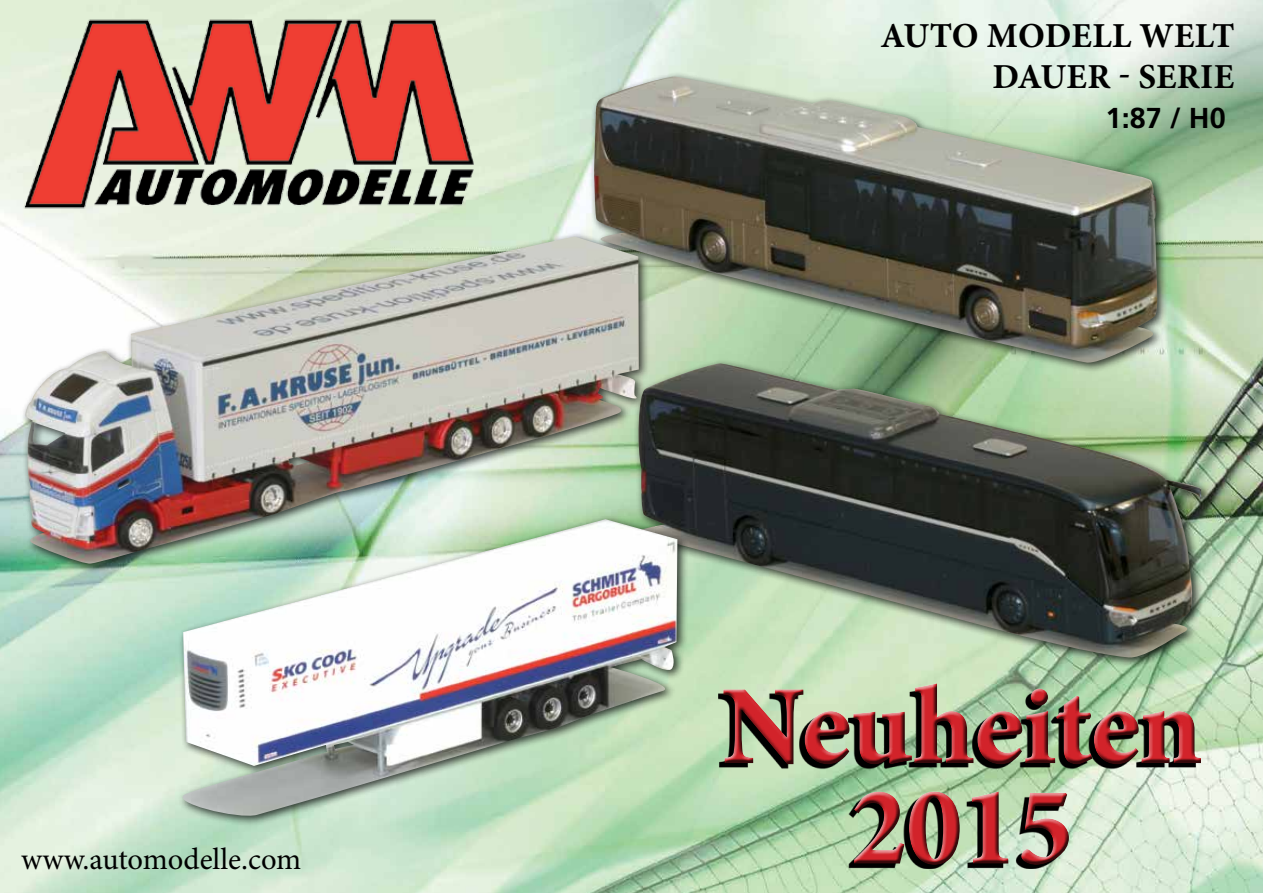
<style>
.page{position:relative;width:1263px;height:893px;background:#fff}
.page>*{position:absolute;margin:0;border:0;box-sizing:border-box;transform-origin:0 0}
.t1{font:700 111px/100.5px "Minion Pro";color:#d2232a;text-align:center}
.t2{font:700 35.1px "Minion Pro";letter-spacing:.005em;color:#000}
.t3{font:30.6px "Minion Pro";color:#000}
.t4{font:700 28.8px "Frutiger LT Com";color:#000}
</style>
<div class="page">
<img style="left:0;top:0;width:1263px;height:893px">
<img style="left:14px;top:0;width:472px;height:230px">
<div style="left:720px;top:681px;width:486px;height:188px;background:#000;opacity:.75"></div>
<div style="left:633px;top:358px;width:579px;height:310px;background:#000;opacity:.75"></div>
<img style="left:650px;top:363px;width:551px;height:297px">
<div style="left:589px;top:72px;width:579px;height:301px;background:#000;opacity:.75"></div>
<img style="left:590px;top:76px;width:571px;height:288px">
<div style="left:20px;top:232px;width:630px;height:342px;background:#000;opacity:.75"></div>
<img style="left:23px;top:236px;width:624px;height:329px">
<div style="left:178px;top:515px;width:510px;height:312px;background:#000;opacity:.75"></div>
<img style="left:166px;top:519px;width:513px;height:300px">
<p class="t3" style="left:21px;top:839px;width:282px">www.automodelle.com</p>
<p class="t2" style="left:880px;top:11px;width:356px">AUTO MODELL WELT</p>
<p class="t2" style="left:992px;top:52px;width:243px">DAUER - SERIE</p>
<p class="t4" style="left:1106px;top:101px;width:122px">1:87 / H0</p>
<h1 class="t1" style="left:722px;top:675px;width:481px">NEUHEITEN<br>2015</h1>
</div>
